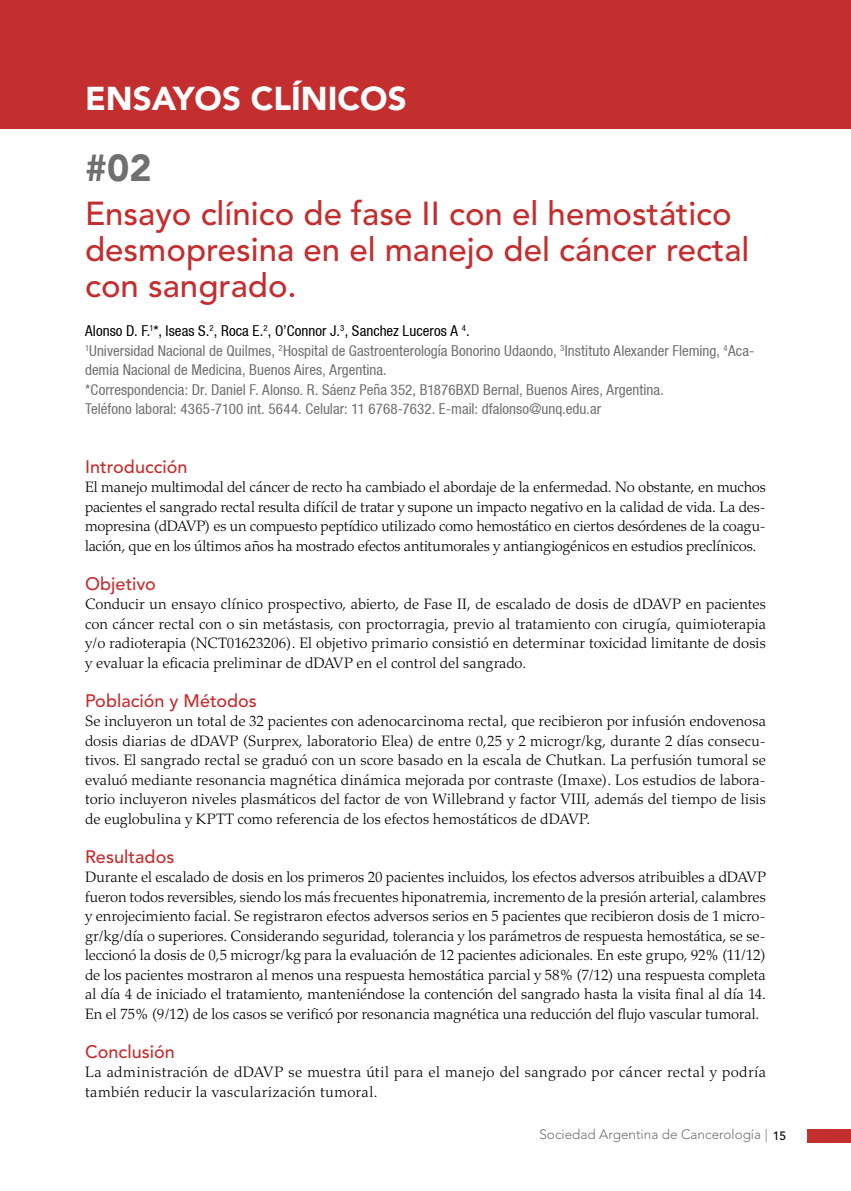
<style>
.page{position:relative;width:851px;height:1191px;background:#fff}
.page>*{position:absolute;margin:0;border:0;box-sizing:border-box;transform-origin:0 0}
.t1{font:900 37.5px "Avenir LT";color:#706f6f}
.t2{font:500 33px/36px "Avenir LT Std";color:#c32e2f}
.t3{font:900 33px "Avenir LT";color:#fff}
.t4{font:500 18px "Avenir LT Std";color:#c32e2f}
.t5{font:300 15px/19.5px "Palatino";letter-spacing:.01em;color:#000;text-align:justify}
.t6{font:condensed 15px/19.5px "Helvetica 57";color:#706f6f}
.t7{font:300 13.5px "Avenir LT Std";color:#706f6f}
.s1{color:#000}
.s2{font-weight:500;font-size:12px;color:#000}
</style>
<div class="page">
<div style="left:807px;top:1128px;width:43px;height:14px;background:#c32e2f"></div>
<div style="left:0;top:0;width:850px;height:128px;background:#c32e2f"></div>
<h2 class="t3" style="left:85px;top:79px;width:323px">ENSAYOS CLÍNICOS</h2>
<h1 class="t1" style="left:85px;top:146px;width:68px">#02</h1>
<h2 class="t2" style="left:85px;top:196px;width:665px">Ensayo clínico de fase II con el hemostático desmopresina en el manejo del cáncer rectal con sangrado.</h2>
<p class="t6" style="left:85px;top:321px;width:670px"><span class="s1">Alonso D. F.</span><sup>1</sup><span class="s1">*, Iseas S.</span><sup>2</sup><span class="s1">, Roca E.</span><sup>2</sup><span class="s1">, O’Connor J.</span><sup>3</sup><span class="s1">, Sanchez Luceros A</span> <sup>4</sup><span class="s1">.<br></span><sup>1</sup>Universidad Nacional de Quilmes, <sup>2</sup>Hospital de Gastroenterología Bonorino Udaondo, <sup>3</sup>Instituto Alexander Fleming, <sup>4</sup>Aca&shy;demia Nacional de Medicina, Buenos Aires, Argentina.<br>*Correspondencia: Dr. Daniel F. Alonso. R. Sáenz Peña 352, B1876BXD Bernal, Buenos Aires, Argentina.<br>Teléfono laboral: 4365-7100 int. 5644. Celular: 11 6768-7632. E-mail: dfalonso@unq.edu.ar</p>
<p class="t4" style="left:85px;top:456px;width:104px">Introducción</p>
<p class="t5" style="left:85px;top:477px;width:682px">El manejo multimodal del cáncer de recto ha cambiado el abordaje de la enfermedad. No obstante, en muchos pacientes el sangrado rectal resulta difícil de tratar y supone un impacto negativo en la calidad de vida. La des&shy;mopresina (dDAVP) es un compuesto peptídico utilizado como hemostático en ciertos desórdenes de la coagu&shy;lación, que en los últimos años ha mostrado efectos antitumorales y antiangiogénicos en estudios preclínicos.</p>
<p class="t4" style="left:85px;top:573px;width:72px">Objetivo</p>
<p class="t5" style="left:85px;top:594px;width:682px">Conducir un ensayo clínico prospectivo, abierto, de Fase II, de escalado de dosis de dDAVP en pacientes con cáncer rectal con o sin metástasis, con proctorragia, previo al tratamiento con cirugía, quimioterapia y/o radioterapia (NCT01623206). El objetivo primario consistió en determinar toxicidad limitante de dosis y evaluar la eficacia preliminar de dDAVP en el control del sangrado.</p>
<p class="t4" style="left:85px;top:690px;width:173px">Población y Métodos</p>
<p class="t5" style="left:85px;top:711px;width:682px">Se incluyeron un total de 32 pacientes con adenocarcinoma rectal, que recibieron por infusión endovenosa dosis diarias de dDAVP (Surprex, laboratorio Elea) de entre 0,25 y 2 microgr/kg, durante 2 días consecu&shy;tivos. El sangrado rectal se graduó con un score basado en la escala de Chutkan. La perfusión tumoral se evaluó mediante resonancia magnética dinámica mejorada por contraste (Imaxe). Los estudios de labora&shy;torio incluyeron niveles plasmáticos del factor de von Willebrand y factor VIII, además del tiempo de lisis de euglobulina y KPTT como referencia de los efectos hemostáticos de dDAVP.</p>
<p class="t4" style="left:85px;top:846px;width:91px">Resultados</p>
<p class="t5" style="left:85px;top:867px;width:682px">Durante el escalado de dosis en los primeros 20 pacientes incluidos, los efectos adversos atribuibles a dDAVP fueron todos reversibles, siendo los más frecuentes hiponatremia, incremento de la presión arterial, calambres y enrojecimiento facial. Se registraron efectos adversos serios en 5 pacientes que recibieron dosis de 1 micro&shy;gr/kg/día o superiores. Considerando seguridad, tolerancia y los parámetros de respuesta hemostática, se se&shy;leccionó la dosis de 0,5 microgr/kg para la evaluación de 12 pacientes adicionales. En este grupo, 92% (11/12) de los pacientes mostraron al menos una respuesta hemostática parcial y 58% (7/12) una respuesta completa al día 4 de iniciado el tratamiento, manteniéndose la contención del sangrado hasta la visita final al día 14.<br>En el 75% (9/12) de los casos se verificó por resonancia magnética una reducción del flujo vascular tumoral.</p>
<p class="t4" style="left:85px;top:1041px;width:91px">Conclusión</p>
<p class="t5" style="left:85px;top:1062px;width:682px">La administración de dDAVP se muestra útil para el manejo del sangrado por cáncer rectal y podría también reducir la vascularización tumoral.</p>
<p class="t7" style="left:539px;top:1126px;width:248px">Sociedad Argentina de Cancerología | <span class="s2">15</span></p>
</div>
